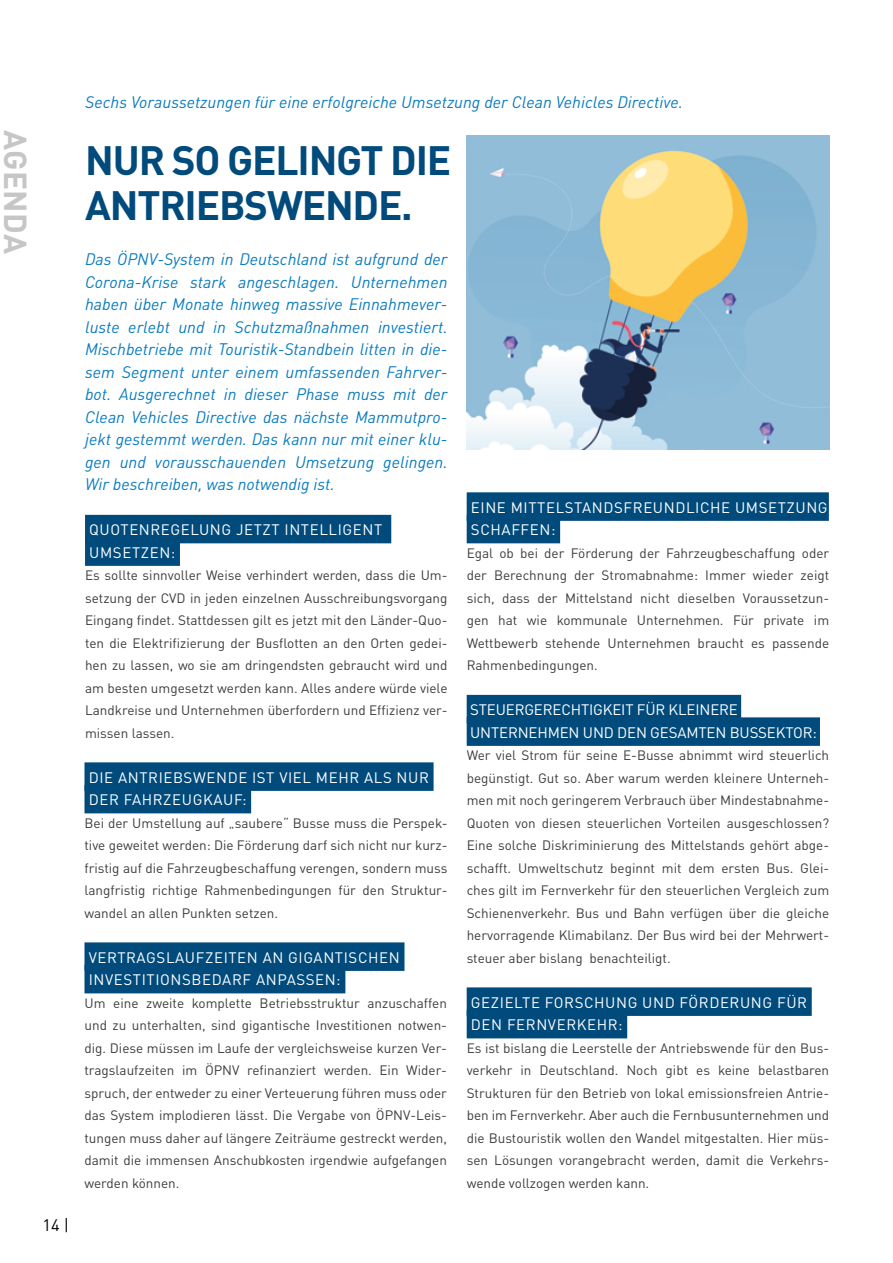
<style>
.page{position:relative;width:893px;height:1263px;background:#fff}
.page>*{position:absolute;margin:0;border:0;box-sizing:border-box;transform-origin:0 0}
.Überschrift{font:700 40.5px/45px "DIN Pro";letter-spacing:-.03em;color:#004b7c}
.t1{font:700 31.5px "DIN Pro";letter-spacing:.01em;color:#c6c6c6}
.Teaser_Subhead{font:italic 16.5px/22.5px "DIN Pro";color:#097bbf;text-align:justify}
.t2{font:16.5px "DIN Pro";color:#000}
.Fließtext{font:15px "DIN Pro";letter-spacing:.04em;color:#fff}
.Fließtext-2{font:15px "DIN Pro";letter-spacing:-.01em;color:#fff}
.Fließtext-3{font:13.5px/22.5px "DIN Pro";color:#3c3c3b;text-align:justify}
</style>
<div class="page">
<div style="left:467px;top:987px;width:345px;height:29px;background:#004b7c"></div>
<div style="left:467px;top:1010px;width:160px;height:28px;background:#004b7c"></div>
<div style="left:467px;top:695px;width:274px;height:28px;background:#004b7c"></div>
<div style="left:467px;top:717px;width:353px;height:29px;background:#004b7c"></div>
<div style="left:467px;top:492px;width:362px;height:29px;background:#004b7c"></div>
<div style="left:467px;top:515px;width:93px;height:28px;background:#004b7c"></div>
<div style="left:84px;top:762px;width:350px;height:29px;background:#004b7c"></div>
<div style="left:84px;top:785px;width:167px;height:28px;background:#004b7c"></div>
<div style="left:85px;top:515px;width:306px;height:28px;background:#004b7c"></div>
<div style="left:85px;top:537px;width:95px;height:29px;background:#004b7c"></div>
<div style="left:84px;top:942px;width:320px;height:29px;background:#004b7c"></div>
<div style="left:84px;top:965px;width:261px;height:28px;background:#004b7c"></div>
<img style="left:467px;top:136px;width:362px;height:314px">
<p class="t1" style="left:42px;top:130px;width:125px;rotate:90deg">AGENDA</p>
<p class="t2" style="left:43px;top:1212px;width:28px">14 |</p>
<p class="Teaser_Subhead" style="left:85px;top:89px;width:599px">Sechs Voraussetzungen für eine erfolgreiche Umsetzung der Clean Vehicles Directive.</p>
<p class="Überschrift" style="left:85px;top:133px;width:368px">NUR SO GELINGT DIE<br>ANTRIEBSWENDE.</p>
<p class="Teaser_Subhead" style="left:85px;top:247px;width:364px">Das ÖPNV-System in Deutschland ist aufgrund der Corona-Krise stark angeschlagen. Unternehmen haben über Monate hinweg massive Einnahmever&shy;luste erlebt und in Schutzmaßnahmen investiert.<br>Mischbetriebe mit Touristik-Standbein litten in die&shy;sem Segment unter einem umfassenden Fahrver&shy;bot. Ausgerechnet in dieser Phase muss mit der Clean Vehicles Directive das nächste Mammutpro&shy;jekt gestemmt werden. Das kann nur mit einer klu&shy;gen und vorausschauenden Umsetzung gelingen.<br>Wir beschreiben, was notwendig ist.</p>
<p class="Fließtext" style="left:89px;top:518px;width:295px">QUOTENREGELUNG JETZT INTELLIGENT</p>
<p class="Fließtext" style="left:89px;top:540px;width:88px">UMSETZEN:</p>
<p class="Fließtext-3" style="left:85px;top:563px;width:364px;text-align:left">Es sollte sinnvoller Weise verhindert werden, dass die Um&shy;setzung der CVD in jeden einzelnen Ausschreibungsvorgang Eingang findet. Stattdessen gilt es jetzt mit den Länder-Quo&shy;ten die Elektrifizierung der Busflotten an den Orten gedei&shy;hen zu lassen, wo sie am dringendsten gebraucht wird und am besten umgesetzt werden kann. Alles andere würde viele Landkreise und Unternehmen überfordern und Effizienz ver&shy;missen lassen.</p>
<p class="Fließtext" style="left:89px;top:765px;width:342px">DIE ANTRIEBSWENDE IST VIEL MEHR ALS NUR</p>
<p class="Fließtext" style="left:89px;top:788px;width:159px">DER FAHRZEUGKAUF:</p>
<p class="Fließtext-3" style="left:84px;top:810px;width:365px">Bei der Umstellung auf „saubere“ Busse muss die Perspek&shy;tive geweitet werden: Die Förderung darf sich nicht nur kurz&shy;fristig auf die Fahrzeugbeschaffung verengen, sondern muss langfristig richtige Rahmenbedingungen für den Struktur&shy;wandel an allen Punkten setzen.</p>
<p class="Fließtext" style="left:89px;top:945px;width:313px">VERTRAGSLAUFZEITEN AN GIGANTISCHEN</p>
<p class="Fließtext" style="left:89px;top:968px;width:253px">INVESTITIONSBEDARF ANPASSEN:</p>
<p class="Fließtext-3" style="left:84px;top:990px;width:364px">Um eine zweite komplette Betriebsstruktur anzuschaffen und zu unterhalten, sind gigantische Investitionen notwen&shy;dig. Diese müssen im Laufe der vergleichsweise kurzen Ver&shy;tragslaufzeiten im ÖPNV refinanziert werden. Ein Wider&shy;spruch, der entweder zu einer Verteuerung führen muss oder das System implodieren lässt. Die Vergabe von ÖPNV-Leis&shy;tungen muss daher auf längere Zeiträume gestreckt werden, damit die immensen Anschubkosten irgendwie aufgefangen werden können.</p>
<p class="Fließtext" style="left:471px;top:495px;width:358px">EINE MITTELSTANDSFREUNDLICHE UMSETZUNG</p>
<p class="Fließtext" style="left:471px;top:518px;width:86px">SCHAFFEN:</p>
<p class="Fließtext-3" style="left:467px;top:540px;width:364px">Egal ob bei der Förderung der Fahrzeugbeschaffung oder der Berechnung der Stromabnahme: Immer wieder zeigt sich, dass der Mittelstand nicht dieselben Voraussetzun&shy;gen hat wie kommunale Unternehmen. Für private im Wettbewerb stehende Unternehmen braucht es passende Rahmenbedingungen.</p>
<p class="Fließtext-2" style="left:470px;top:698px;width:269px">STEUERGERECHTIGKEIT FÜR KLEINERE</p>
<p class="Fließtext-2" style="left:470px;top:720px;width:348px">UNTERNEHMEN UND DEN GESAMTEN BUSSEKTOR:</p>
<p class="Fließtext-3" style="left:467px;top:743px;width:364px">Wer viel Strom für seine E-Busse abnimmt wird steuerlich begünstigt. Gut so. Aber warum werden kleinere Unterneh&shy;men mit noch geringerem Verbrauch über Mindestabnahme-Quoten von diesen steuerlichen Vorteilen ausgeschlossen?<br>Eine solche Diskriminierung des Mittelstands gehört abge&shy;schafft. Umweltschutz beginnt mit dem ersten Bus. Glei&shy;ches gilt im Fernverkehr für den steuerlichen Vergleich zum Schienenverkehr. Bus und Bahn verfügen über die gleiche hervorragende Klimabilanz. Der Bus wird bei der Mehrwert&shy;steuer aber bislang benachteiligt.</p>
<p class="Fließtext" style="left:471px;top:990px;width:338px">GEZIELTE FORSCHUNG UND FÖRDERUNG FÜR</p>
<p class="Fließtext" style="left:471px;top:1013px;width:153px">DEN FERNVERKEHR:</p>
<p class="Fließtext-3" style="left:467px;top:1035px;width:364px">Es ist bislang die Leerstelle der Antriebswende für den Bus&shy;verkehr in Deutschland. Noch gibt es keine belastbaren Strukturen für den Betrieb von lokal emissionsfreien Antrie&shy;ben im Fernverkehr. Aber auch die Fernbusunternehmen und die Bustouristik wollen den Wandel mitgestalten. Hier müs&shy;sen Lösungen vorangebracht werden, damit die Verkehrs&shy;wende vollzogen werden kann.</p>
</div>
